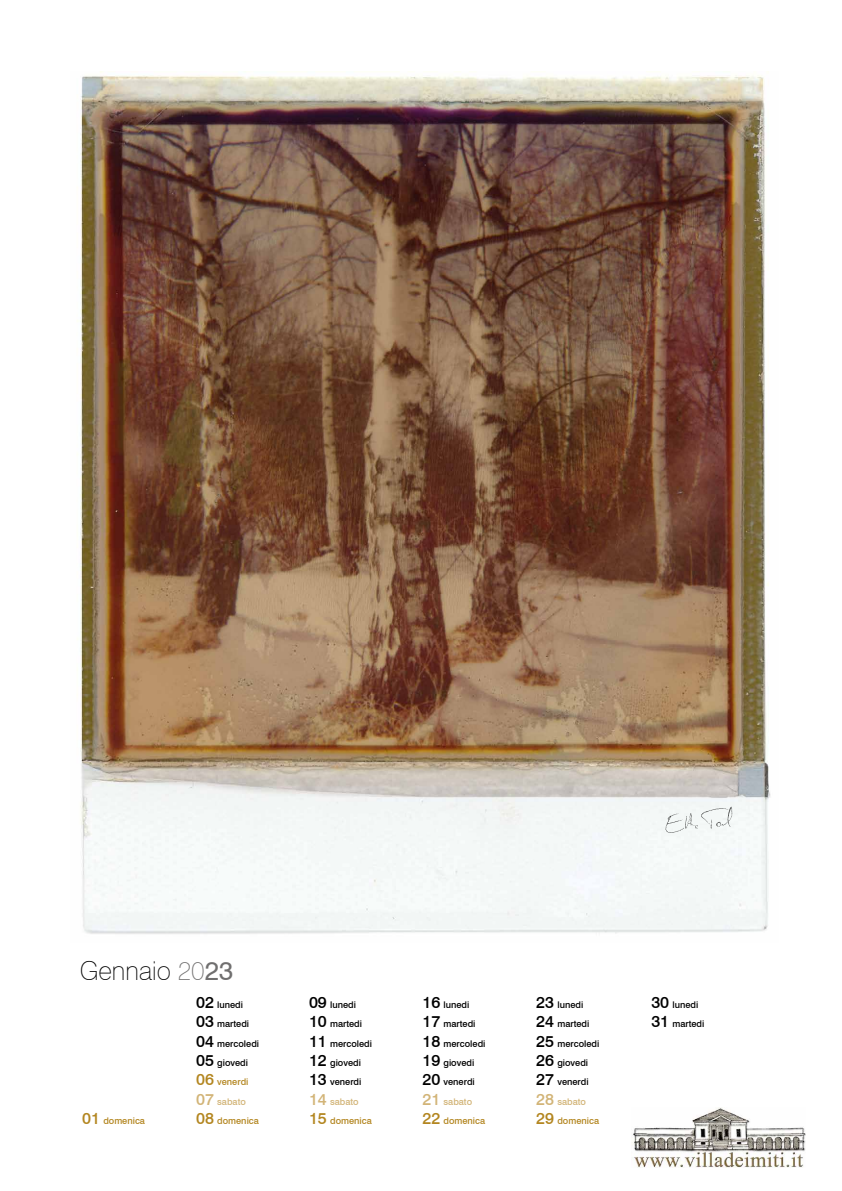
<style>
.page{position:relative;width:842px;height:1191px;background:#fff}
.page>*{position:absolute;margin:0;border:0;box-sizing:border-box;transform-origin:0 0}
.t1{font:100 26px "Swiss 721 BT";color:#000}
.t2{font:500 9.2px/19.3px "Swiss 721 BT";color:#000}
.t3{font:500 9.2px "Swiss 721 BT";color:#b38620}
.s1{color:#706f6f}
.s2{font-weight:400;color:#706f6f}
.s3{font-size:16.1px}
.s4{font-size:16.1px;color:#b38620}
.s5{color:#b38620}
.s6{font-size:16.1px;color:#d2b477}
.s7{color:#d2b477}
</style>
<div class="page">
<img style="left:632px;top:1107px;width:174px;height:60px">
<img style="left:80px;top:72px;width:691px;height:862px">
<img style="left:661px;top:805px;width:75px;height:28px">
<h1 class="t1" style="left:80px;top:954px;width:155px">Gennaio <span class="s1">20</span><span class="s2">23</span></h1>
<p class="t2" style="left:196px;top:995px;width:65px"><span class="s3">02</span> lunedi<br><span class="s3">03</span> martedi<br><span class="s3">04</span> mercoledi<br><span class="s3">05</span> giovedi<br><span class="s4">06</span> <span class="s5">venerdi<br></span><span class="s6">07</span> <span class="s7">sabato<br></span><span class="s4">08</span> <span class="s5">domenica</span></p>
<p class="t2" style="left:309px;top:995px;width:65px"><span class="s3">09</span> lunedi<br><span class="s3">10</span> martedi<br><span class="s3">11</span> mercoledi<br><span class="s3">12</span> giovedi<br><span class="s3">13</span> venerdi<br><span class="s6">14</span> <span class="s7">sabato<br></span><span class="s4">15</span> <span class="s5">domenica</span></p>
<p class="t2" style="left:422px;top:995px;width:65px"><span class="s3">16</span> lunedi<br><span class="s3">17</span> martedi<br><span class="s3">18</span> mercoledi<br><span class="s3">19</span> giovedi<br><span class="s3">20</span> venerdi<br><span class="s6">21</span> <span class="s7">sabato</span></p>
<p class="t3" style="left:82px;top:1115px;width:64px"><span class="s3">01</span> domenica</p>
<p class="t3" style="left:422px;top:1115px;width:64px"><span class="s3">22</span> domenica</p>
<p class="t2" style="left:536px;top:995px;width:65px"><span class="s3">23</span> lunedi<br><span class="s3">24</span> martedi<br><span class="s3">25</span> mercoledi<br><span class="s3">26</span> giovedi<br><span class="s3">27</span> venerdi<br><span class="s6">28</span> <span class="s7">sabato<br></span><span class="s4">29</span> <span class="s5">domenica</span></p>
<p class="t2" style="left:651px;top:994px;width:55px"><span class="s3">30</span> lunedi<br><span class="s3">31</span> martedi</p>
</div>
